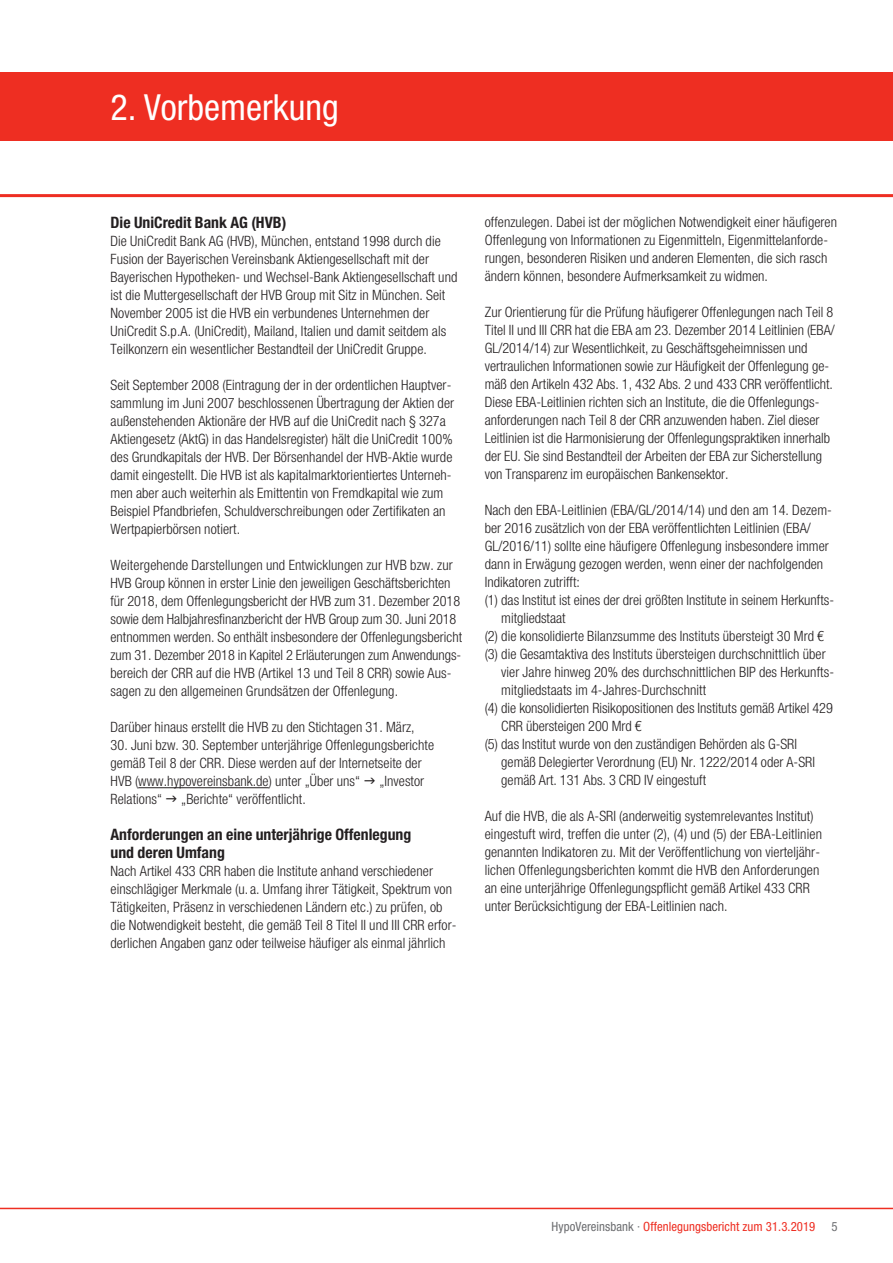
<style>
.page{position:relative;width:893px;height:1263px;background:#fff}
.page>*{position:absolute;margin:0;border:0;box-sizing:border-box;transform-origin:0 0}
.t1{font:condensed 36px "Helvetica Neue";color:#fff}
.t2{font:700 condensed 15.75px/18px "Helvetica Neue";color:#231f20}
.t3{font:300 14.25px/18px "Helvetica HVB Cond";letter-spacing:.005em;color:#231f20}
.t4{font:condensed 12.75px "Helvetica Neue";letter-spacing:.005em;color:#ee2e22}
.t5{font:condensed 12.75px "Helvetica Neue";color:#6c6d70}
.s1{color:#6c6d70}
</style>
<div class="page">
<hr style="left:0;top:1208px;width:893px;height:1px;background:#ee2e22">
<div style="left:0;top:72px;width:893px;height:68px;background:#ee2e22"></div>
<hr style="left:0;top:194px;width:893px;height:3px;background:#ee2e22">
<hr style="left:138px;top:787px;width:131px;height:1px;background:#231f20">
<h1 class="t1" style="left:111px;top:87px;width:230px">2. Vorbemerkung</h1>
<p class="t2" style="left:111px;top:213px;width:177px">Die UniCredit Bank AG (HVB)</p>
<p class="t3" style="left:111px;top:232px;width:348px">Die UniCredit Bank AG (HVB), München, entstand 1998 durch die Fusion der Bayerischen Vereinsbank Aktiengesellschaft mit der Bayerischen Hypotheken- und Wechsel-Bank Aktiengesellschaft und ist die Muttergesellschaft der HVB Group mit Sitz in München. Seit November 2005 ist die HVB ein verbundenes Unternehmen der UniCredit S.p.A. (UniCredit), Mailand, Italien und damit seitdem als Teilkonzern ein wesentlicher Bestandteil der UniCredit Gruppe.</p>
<p class="t3" style="left:111px;top:376px;width:345px">Seit September 2008 (Eintragung der in der ordentlichen Hauptver&shy;sammlung im Juni 2007 beschlossenen Übertragung der Aktien der außenstehenden Aktionäre der HVB auf die UniCredit nach § 327a Aktiengesetz (AktG) in das Handelsregister) hält die UniCredit 100% des Grundkapitals der HVB. Der Börsenhandel der HVB-Aktie wurde damit eingestellt. Die HVB ist als kapitalmarktorientiertes Unterneh&shy;men aber auch weiterhin als Emittentin von Fremdkapital wie zum Beispiel Pfandbriefen, Schuldverschreibungen oder Zertifikaten an Wertpapierbörsen notiert.</p>
<p class="t3" style="left:111px;top:556px;width:353px">Weitergehende Darstellungen und Entwicklungen zur HVB bzw. zur HVB Group können in erster Linie den jeweiligen Geschäftsberichten für 2018, dem Offenlegungsbericht der HVB zum 31. Dezember 2018 sowie dem Halbjahresfinanzbericht der HVB Group zum 30. Juni 2018 entnommen werden. So enthält insbesondere der Offenlegungsbericht zum 31. Dezember 2018 in Kapitel 2 Erläuterungen zum Anwendungs&shy;bereich der CRR auf die HVB (Artikel 13 und Teil 8 CRR) sowie Aus&shy;sagen zu den allgemeinen Grundsätzen der Offenlegung.</p>
<p class="t3" style="left:111px;top:718px;width:305px">Darüber hinaus erstellt die HVB zu den Stichtagen 31. März,</p>
<p class="t3" style="left:111px;top:736px;width:325px">30. -Juni bzw. 30. September unterjährige Offenlegungsberichte gemäß Teil 8 der CRR. Diese werden auf der Internetseite der<br>HVB (www.hypovereinsbank.de) unter „Über uns“</p>
<p class="t3" style="left:379px;top:772px;width:46px">„Investor</p>
<p class="t3" style="left:111px;top:790px;width:53px">Relations“</p>
<p class="t3" style="left:181px;top:790px;width:126px">„Berichte“ veröffentlicht.</p>
<p class="t2" style="left:111px;top:825px;width:302px">Anforderungen an eine unterjährige Offenlegung und deren Umfang</p>
<p class="t3" style="left:111px;top:862px;width:347px">Nach Artikel 433 CRR haben die Institute anhand verschiedener einschlägiger Merkmale (u. a. Umfang ihrer Tätigkeit, Spektrum von Tätigkeiten, Präsenz in verschiedenen Ländern etc.) zu prüfen, ob die Notwendigkeit besteht, die gemäß Teil 8 Titel II und III CRR erfor&shy;derlichen Angaben ganz oder teilweise häufiger als einmal jährlich</p>
<p class="t3" style="left:485px;top:213px;width:354px">offenzulegen. Dabei ist der möglichen Notwendigkeit einer häufigeren Offenlegung von Informationen zu Eigenmitteln, Eigenmittelanforde&shy;rungen, besonderen Risiken und anderen Elementen, die sich rasch ändern können, besondere Aufmerksamkeit zu widmen.</p>
<p class="t3" style="left:485px;top:303px;width:351px">Zur Orientierung für die Prüfung häufigerer Offenlegungen nach Teil 8<br>Titel II und III CRR hat die EBA am 23. Dezember 2014 Leitlinien (EBA/ GL/2014/14) zur Wesentlichkeit, zu Geschäftsgeheimnissen und vertraulichen Informationen sowie zur Häufigkeit der Offenlegung ge&shy;mäß den Artikeln 432 Abs. 1, 432 Abs. 2 und 433 CRR veröffentlicht.<br>Diese EBA-Leitlinien richten sich an Institute, die die Offenlegungs&shy;anforderungen nach Teil 8 der CRR anzuwenden haben. Ziel dieser Leitlinien ist die Harmonisierung der Offenlegungspraktiken innerhalb der EU. Sie sind Bestandteil der Arbeiten der EBA zur Sicherstellung von Transparenz im europäischen Bankensektor.</p>
<p class="t3" style="left:485px;top:501px;width:349px">Nach den EBA-Leitlinien (EBA/GL/2014/14) und den am 14. Dezem-</p>
<p class="t3" style="left:485px;top:519px;width:328px">ber 2016 zusätzlich von der EBA veröffentlichten Leitlinien (EBA/</p>
<p class="t3" style="left:485px;top:537px;width:346px">GL/2016/11) sollte eine häufigere Offenlegung insbesondere immer</p>
<p class="t3" style="left:485px;top:555px;width:340px">dann in Erwägung gezogen werden, wenn einer der nachfolgenden</p>
<p class="t3" style="left:485px;top:573px;width:97px">Indikatoren zutrifft:</p>
<p class="t3" style="left:485px;top:591px;width:351px">(1) das Institut ist eines der drei größten Institute in seinem Herkunfts-</p>
<p class="t3" style="left:501px;top:609px;width:66px">mitgliedstaat</p>
<p class="t3" style="left:485px;top:627px;width:341px">(2) die konsolidierte Bilanzsumme des Instituts übersteigt 30 Mrd €</p>
<p class="t3" style="left:485px;top:645px;width:342px">(3) die Gesamtaktiva des Instituts übersteigen durchschnittlich über</p>
<p class="t3" style="left:501px;top:663px;width:334px">vier Jahre hinweg 20% des durchschnittlichen BIP des Herkunfts-</p>
<p class="t3" style="left:501px;top:681px;width:206px">mitgliedstaats im 4-Jahres-Durchschnitt</p>
<p class="t3" style="left:485px;top:699px;width:350px">(4) die konsolidierten Risikopositionen des Instituts gemäß Artikel 429</p>
<p class="t3" style="left:501px;top:717px;width:142px">CRR übersteigen 200 Mrd €</p>
<p class="t3" style="left:485px;top:735px;width:314px">(5) das Institut wurde von den zuständigen Behörden als G-SRI</p>
<p class="t3" style="left:501px;top:753px;width:315px">gemäß Delegierter Verordnung (EU) Nr. 1222/2014 oder A-SRI</p>
<p class="t3" style="left:501px;top:771px;width:206px">gemäß Art. 131 Abs. 3 CRD IV eingestuft</p>
<p class="t3" style="left:485px;top:807px;width:339px">Auf die HVB, die als A-SRI (anderweitig systemrelevantes Institut) eingestuft wird, treffen die unter (2), (4) und (5) der EBA-Leitlinien genannten Indikatoren zu. Mit der Veröffentlichung von vierteljähr&shy;lichen Offenlegungsberichten kommt die HVB den Anforderungen an eine unterjährige Offenlegungspflicht gemäß Artikel 433 CRR unter Berücksichtigung der EBA-Leitlinien nach.</p>
<p class="t4" style="left:552px;top:1218px;width:265px"><span class="s1">HypoVereinsbank ·</span> Offenlegungsbericht zum 31.3.2019</p>
<p class="t5" style="left:832px;top:1218px;width:8px">5</p>
</div>
